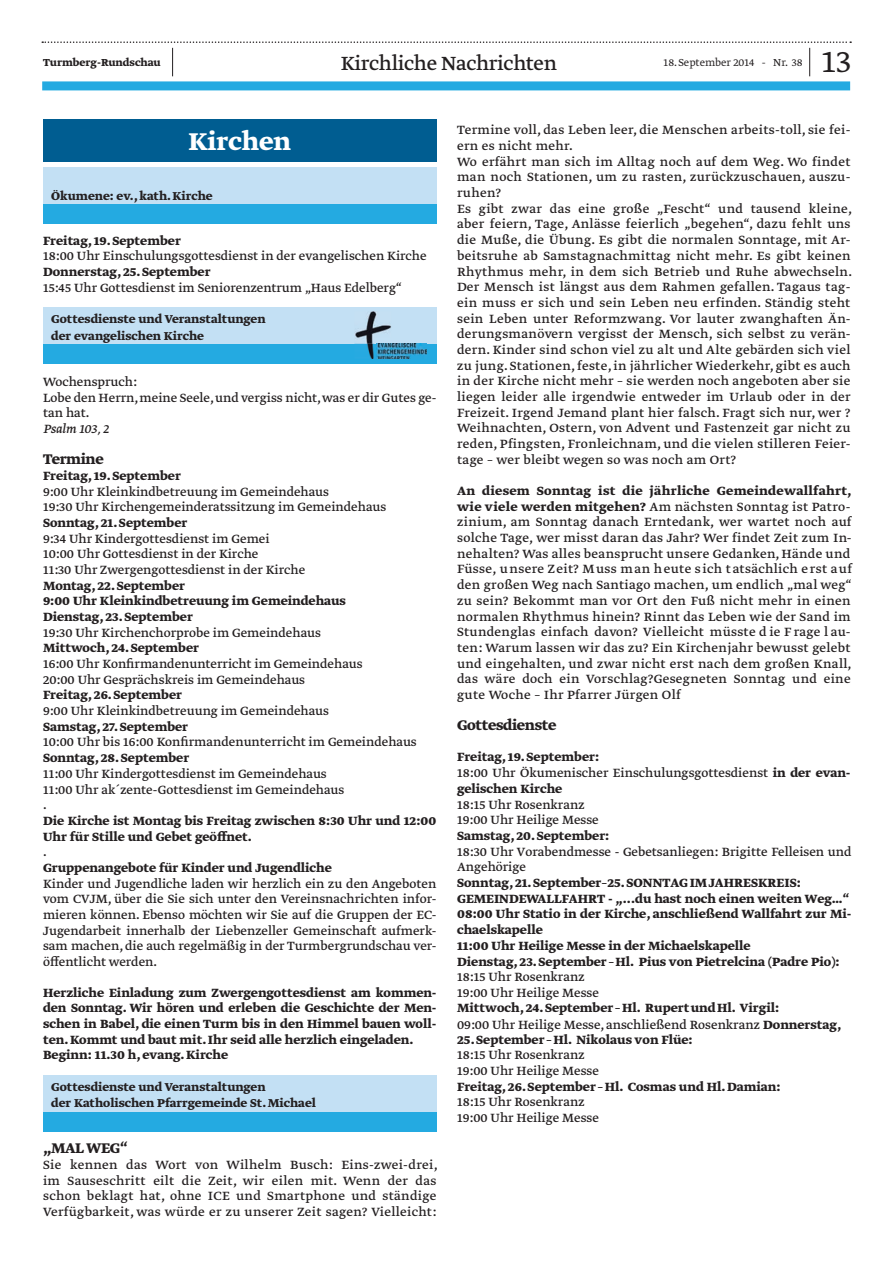
<style>
.page{position:relative;width:893px;height:1263px;background:#fff}
.page>*{position:absolute;margin:0;border:0;box-sizing:border-box;transform-origin:0 0}
.t1{font:300 36px "Greta Text Std";color:#231f20}
.t2{font:700 28.65px "Greta Text Std";color:#fff}
.t3{font:22.5px "Greta Text Std";letter-spacing:-.015em;color:#231f20}
.t4{font:700 16.5px "Greta Text Std";letter-spacing:-.02em;color:#231f20}
.t5{font:14.1px/15.8px "Greta Text Std";letter-spacing:.02em;color:#231f20;text-align:justify}
.t6{font:700 14.1px/15.8px "Greta Text Std";color:#231f20}
.t7{font:14.1px/15.8px "Greta Text Std";color:#231f20}
.t8{font:14.1px "Greta Text Std Italic Plus";color:#231f20}
.t9{font:700 13.5px/16.2px "Greta Text Std";color:#231f20}
.t10{font:300 12px "Greta Text Std";color:#231f20}
.t11{font:700 12px "Greta Text Std";color:#231f20}
.s1{font-weight:700}
.s2{font-weight:400}
</style>
<div class="page">
<div style="left:42px;top:81px;width:808px;height:9px;background:#24aae1"></div>
<svg style="left:42px;top:41px;width:809px;height:35px"></svg>
<div style="left:43px;top:119px;width:393px;height:43px;background:#005d91"></div>
<div style="left:43px;top:307px;width:393px;height:57px;background:#c3e0f4"></div>
<div style="left:43px;top:344px;width:393px;height:20px;background:#24aae1"></div>
<img style="left:354px;top:311px;width:37px;height:33px">
<img style="left:367px;top:344px;width:7px;height:15px">
<img style="left:377px;top:343px;width:50px;height:16px">
<div style="left:43px;top:167px;width:393px;height:57px;background:#c3e0f4"></div>
<div style="left:43px;top:204px;width:393px;height:20px;background:#24aae1"></div>
<div style="left:43px;top:1074px;width:393px;height:57px;background:#c3e0f4"></div>
<div style="left:43px;top:1111px;width:393px;height:20px;background:#24aae1"></div>
<p class="t11" style="left:43px;top:56px;width:119px">Turmberg-Rundschau</p>
<h3 class="t3" style="left:341px;top:50px;width:217px">Kirchliche Nachrichten</h3>
<p class="t10" style="left:664px;top:56px;width:140px">18. September 2014 - Nr. 38</p>
<h1 class="t1" style="left:822px;top:41px;width:31px">13</h1>
<h2 class="t2" style="left:188px;top:125px;width:104px">Kirchen</h2>
<p class="t9" style="left:51px;top:188px;width:163px">Ökumene: ev., kath. Kirche</p>
<p class="t6" style="left:43px;top:233px;width:139px">Freitag, 19. September</p>
<p class="t7" style="left:43px;top:249px;width:385px">18:00 Uhr Einschulungsgottesdienst in der evangelischen Kirche</p>
<p class="t6" style="left:43px;top:265px;width:169px">Donnerstag, 25. September</p>
<p class="t7" style="left:43px;top:280px;width:360px">15:45 Uhr Gottesdienst im Seniorenzentrum „Haus Edelberg“</p>
<p class="t9" style="left:51px;top:312px;width:216px">Gottesdienste und Veranstaltungen der evangelischen Kirche</p>
<p class="t7" style="left:43px;top:374px;width:395px">Wochenspruch:<br>Lobe den Herrn, meine Seele, und vergiss nicht,was er dir Gutes ge&shy;tan hat.</p>
<p class="t8" style="left:43px;top:421px;width:67px">Psalm 103, 2</p>
<p class="t4" style="left:43px;top:449px;width:62px">Termine</p>
<p class="t6" style="left:43px;top:468px;width:139px">Freitag, 19. September</p>
<p class="t7" style="left:43px;top:484px;width:345px">9:00 Uhr Kleinkindbetreuung im Gemeindehaus<br>19:30 Uhr Kirchengemeinderatssitzung im Gemeindehaus</p>
<p class="t6" style="left:43px;top:515px;width:146px">Sonntag, 21. September</p>
<p class="t7" style="left:43px;top:531px;width:264px">9:34 Uhr Kindergottesdienst im Gemei<br>10:00 Uhr Gottesdienst in der Kirche<br>11:30 Uhr Zwergengottesdienst in der Kirche</p>
<p class="t6" style="left:43px;top:578px;width:304px">Montag, 22. September<br>9:00 Uhr Kleinkindbetreuung im Gemeindehaus<br>Dienstag, 23. September</p>
<p class="t7" style="left:43px;top:625px;width:279px">19:30 Uhr Kirchenchorprobe im Gemeindehaus</p>
<p class="t6" style="left:43px;top:641px;width:158px">Mittwoch, 24. September</p>
<p class="t7" style="left:43px;top:657px;width:321px">16:00 Uhr Konfirmandenunterricht im Gemeindehaus<br>20:00 Uhr Gesprächskreis im Gemeindehaus</p>
<p class="t6" style="left:43px;top:688px;width:140px">Freitag, 26. September</p>
<p class="t7" style="left:43px;top:704px;width:288px">9:00 Uhr Kleinkindbetreuung im Gemeindehaus</p>
<p class="t6" style="left:43px;top:719px;width:147px">Samstag, 27. September</p>
<p class="t7" style="left:43px;top:735px;width:375px">10:00 Uhr bis 16:00 Konfirmandenunterricht im Gemeindehaus</p>
<p class="t6" style="left:43px;top:751px;width:148px">Sonntag, 28. September</p>
<p class="t7" style="left:43px;top:766px;width:303px">11:00 Uhr Kindergottesdienst im Gemeindehaus<br>11:00 Uhr ak´zente-Gottesdienst im Gemeindehaus .</p>
<p class="t6" style="left:43px;top:813px;width:395px">Die Kirche ist Montag bis Freitag zwischen 8:30 Uhr und 12:00<br>Uhr für Stille und Gebet geöffnet.</p>
<p class="t5" style="left:43px;top:845px;width:5px">.</p>
<p class="t6" style="left:43px;top:860px;width:290px">Gruppenangebote für Kinder und Jugendliche</p>
<p class="t5" style="left:43px;top:876px;width:395px">Kinder und Jugendliche laden wir herzlich ein zu den Angeboten vom CVJM, über die Sie sich unter den Vereinsnachrichten infor&shy;mieren können. Ebenso möchten wir Sie auf die Gruppen der EC-Jugendarbeit innerhalb der Liebenzeller Gemeinschaft aufmerk&shy;sam machen, die auch regelmäßig in der Turmbergrundschau ver&shy;öffentlicht werden.</p>
<p class="t6" style="left:43px;top:985px;width:395px">Herzliche Einladung zum Zwergengottesdienst am kommen&shy;den Sonntag. Wir hören und erleben die Geschichte der Men&shy;schen in Babel, die einen Turm bis in den Himmel bauen woll&shy;ten. Kommt und baut mit. Ihr seid alle herzlich eingeladen.<br>Beginn: 11.30 h, evang. Kirche</p>
<p class="t9" style="left:51px;top:1079px;width:266px">Gottesdienste und Veranstaltungen<br>der Katholischen Pfarrgemeinde St. Michael</p>
<p class="t4" style="left:43px;top:1139px;width:86px">„MAL WEG“</p>
<p class="t5" style="left:43px;top:1157px;width:396px">Sie kennen das Wort von Wilhelm Busch: Eins-zwei-drei, im Sauseschritt eilt die Zeit, wir eilen mit. Wenn der das schon beklagt hat, ohne ICE und Smartphone und ständige Verfügbarkeit, was würde er zu unserer Zeit sagen? Vielleicht:</p>
<p class="t5" style="left:457px;top:123px;width:397px;text-align:left">Termine voll, das Leben leer, die Menschen arbeits-toll, sie fei&shy;ern es nicht mehr.<br>Wo erfährt man sich im Alltag noch auf dem Weg. Wo findet man noch Stationen, um zu rasten, zurückzuschauen, auszu&shy;ruhen?<br>Es gibt zwar das eine große „Fescht“ und tausend kleine, aber feiern, Tage, Anlässe feierlich „begehen“, dazu fehlt uns die Muße, die Übung. Es gibt die normalen Sonntage, mit Ar&shy;beitsruhe ab Samstagnachmittag nicht mehr. Es gibt keinen Rhythmus mehr, in dem sich Betrieb und Ruhe abwechseln.<br>Der Mensch ist längst aus dem Rahmen gefallen. Tagaus tag&shy;ein muss er sich und sein Leben neu erfinden. Ständig steht sein Leben unter Reformzwang. Vor lauter zwanghaften Än&shy;derungsmanövern vergisst der Mensch, sich selbst zu verän&shy;dern. Kinder sind schon viel zu alt und Alte gebärden sich viel zu jung. Stationen, feste, in jährlicher Wiederkehr,gibt es auch in der Kirche nicht mehr – sie werden noch angeboten aber sie liegen leider alle irgendwie entweder im Urlaub oder in der Freizeit. Irgend Jemand plant hier falsch. Fragt sich nur,wer ?<br>Weihnachten, Ostern, von Advent und Fastenzeit gar nicht zu reden, Pfingsten, Fronleichnam, und die vielen stilleren Feier&shy;tage – wer bleibt wegen so was noch am Ort?</p>
<p class="t5" style="left:457px;top:484px;width:396px;text-align:left"><span class="s1">An diesem Sonntag ist die jährliche Gemeindewallfahrt, wie viele werden mitgehen?</span> Am nächsten Sonntag ist Patro&shy;zinium, am Sonntag danach Erntedank, wer wartet noch auf solche Tage, wer misst daran das Jahr? Wer findet Zeit zum In&shy;nehalten? Was alles beansprucht unsere Gedanken, Hände und Füsse, unsere Zeit? Muss man heute sich tatsächlich erst auf den großen Weg nach Santiago machen, um endlich „mal weg“ zu sein? Bekommt man vor Ort den Fuß nicht mehr in einen normalen Rhythmus hinein? Rinnt das Leben wie der Sand im Stundenglas einfach davon? Vielleicht müsste d ie F rage l au&shy;ten: Warum lassen wir das zu? Ein Kirchenjahr bewusst gelebt und eingehalten, und zwar nicht erst nach dem großen Knall, das wäre doch ein Vorschlag?Gesegneten Sonntag und eine gute Woche – Ihr Pfarrer Jürgen Olf</p>
<p class="t4" style="left:457px;top:715px;width:101px">Gottesdienste</p>
<p class="t6" style="left:457px;top:750px;width:395px">Freitag, 19. September:<br><span class="s2">18:00 Uhr Ökumenischer Einschulungsgottesdienst</span> in der evan&shy;gelischen Kirche</p>
<p class="t7" style="left:457px;top:797px;width:143px">18:15 Uhr Rosenkranz<br>19:00 Uhr Heilige Messe</p>
<p class="t6" style="left:457px;top:828px;width:154px">Samstag, 20. September:</p>
<p class="t7" style="left:457px;top:844px;width:396px">18:30 Uhr Vorabendmesse - Gebetsanliegen: Brigitte Felleisen und<br>Angehörige</p>
<p class="t6" style="left:457px;top:876px;width:396px">Sonntag, 21. September–25. SONNTAG IM JAHRESKREIS:<br>GEMEINDEWALLFAHRT - „...du hast noch einen weiten Weg…“ 08:00 Uhr Statio in der Kirche, anschließend Wallfahrt zur Mi&shy;chaelskapelle<br>11:00 Uhr Heilige Messe in der Michaelskapelle<br>Dienstag, 23. September – Hl. Pius von Pietrelcina (Padre Pio):</p>
<p class="t7" style="left:457px;top:970px;width:143px">18:15 Uhr Rosenkranz<br>19:00 Uhr Heilige Messe</p>
<p class="t6" style="left:457px;top:1001px;width:386px">Mittwoch, 24. September – Hl. Rupert und Hl. Virgil:<br><span class="s2">09:00 Uhr Heilige Messe, anschließend Rosenkranz</span> Donnerstag,</p>
<p class="t6" style="left:457px;top:1032px;width:237px">25. September – Hl. Nikolaus von Flüe:</p>
<p class="t7" style="left:457px;top:1048px;width:143px">18:15 Uhr Rosenkranz<br>19:00 Uhr Heilige Messe</p>
<p class="t6" style="left:457px;top:1079px;width:325px">Freitag, 26. September – Hl. Cosmas und Hl. Damian:</p>
<p class="t7" style="left:457px;top:1095px;width:143px">18:15 Uhr Rosenkranz<br>19:00 Uhr Heilige Messe</p>
</div>
